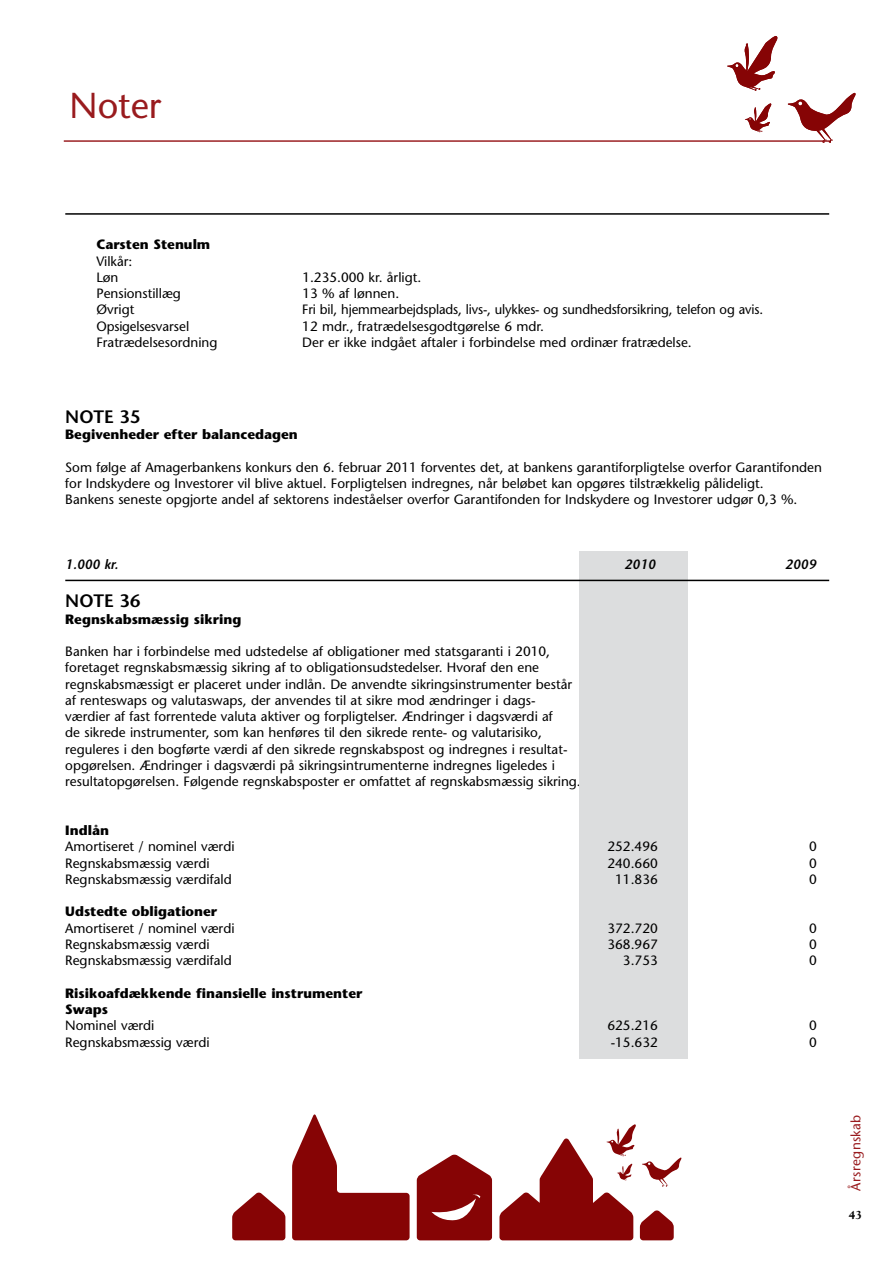
<style>
.page{position:relative;width:893px;height:1263px;background:#fff}
.page>*{position:absolute;margin:0;border:0;box-sizing:border-box;transform-origin:0 0}
.t1{font:36px "Stone Sans";color:#991b1e}
.t2{font:600 18px "Stone Sans";color:#000}
.t3{font:13.5px/16.2px "Stone Sans";color:#000}
.t4{font:700 13.5px/16.2px "Stone Sans";color:#000}
.t5{font:italic 600 13.5px "Stone Sans";color:#000}
.t6{font:13.5px "Stone Sans";letter-spacing:.03em;color:#991b1e}
.t7{font:800 12px "Goudy";color:#000}
</style>
<div class="page">
<svg style="left:727px;top:36px;width:51px;height:55px"></svg>
<svg style="left:788px;top:93px;width:68px;height:50px"></svg>
<svg style="left:745px;top:103px;width:27px;height:29px"></svg>
<hr style="left:64px;top:140px;width:765px;height:2px;background:#991b1e">
<hr style="left:65px;top:213px;width:764px;height:2px;background:#000">
<hr style="left:65px;top:580px;width:764px;height:1px;background:#000">
<div style="left:580px;top:551px;width:108px;height:508px;background:#dcddde"></div>
<svg style="left:232px;top:1192px;width:53px;height:48px"></svg>
<svg style="left:292px;top:1114px;width:118px;height:126px"></svg>
<svg style="left:417px;top:1154px;width:75px;height:86px"></svg>
<svg style="left:499px;top:1124px;width:183px;height:116px"></svg>
<h1 class="t1" style="left:70px;top:84px;width:93px">Noter</h1>
<p class="t4" style="left:96px;top:237px;width:115px">Carsten Stenulm</p>
<p class="t3" style="left:96px;top:253px;width:37px">Vilkår:<br>Løn</p>
<p class="t3" style="left:302px;top:269px;width:120px">1.235.000 kr. årligt.</p>
<p class="t3" style="left:96px;top:285px;width:86px">Pensionstillæg</p>
<p class="t3" style="left:302px;top:285px;width:98px">13 % af lønnen.</p>
<p class="t3" style="left:96px;top:302px;width:39px">Øvrigt</p>
<p class="t3" style="left:302px;top:302px;width:462px">Fri bil, hjemmearbejdsplads, livs-, ulykkes- og sundhedsforsikring, telefon og avis.</p>
<p class="t3" style="left:96px;top:318px;width:94px">Opsigelsesvarsel</p>
<p class="t3" style="left:302px;top:318px;width:243px">12 mdr., fratrædelsesgodtgørelse 6 mdr.</p>
<p class="t3" style="left:96px;top:334px;width:123px">Fratrædelsesordning</p>
<p class="t3" style="left:302px;top:334px;width:391px">Der er ikke indgået aftaler i forbindelse med ordinær fratrædelse.</p>
<h2 class="t2" style="left:65px;top:406px;width:77px">NOTE 35</h2>
<p class="t4" style="left:65px;top:426px;width:234px">Begivenheder efter balancedagen</p>
<p class="t3" style="left:65px;top:459px;width:758px">Som følge af Amagerbankens konkurs den 6. februar 2011 forventes det, at bankens garantiforpligtelse overfor Garantifonden for Indskydere og Investorer vil blive aktuel. Forpligtelsen indregnes, når beløbet kan opgøres tilstrækkelig pålideligt.<br>Bankens seneste opgjorte andel af sektorens indeståelser overfor Garantifonden for Indskydere og Investorer udgør 0,3 %.</p>
<p class="t5" style="left:65px;top:556px;width:55px">1.000 kr.</p>
<p class="t5" style="left:625px;top:556px;width:32px">2010</p>
<p class="t5" style="left:785px;top:556px;width:32px">2009</p>
<h2 class="t2" style="left:65px;top:590px;width:77px">NOTE 36</h2>
<p class="t4" style="left:65px;top:611px;width:178px">Regnskabsmæssig sikring</p>
<p class="t3" style="left:65px;top:643px;width:517px">Banken har i forbindelse med udstedelse af obligationer med statsgaranti i 2010, foretaget regnskabsmæssig sikring af to obligationsudstedelser. Hvoraf den ene regnskabsmæssigt er placeret under indlån. De anvendte sikringsinstrumenter består af renteswaps og valutaswaps, der anvendes til at sikre mod ændringer i dags&shy;værdier af fast forrentede valuta aktiver og forpligtelser. Ændringer i dagsværdi af<br>de sikrede instrumenter, som kan henføres til den sikrede rente- og valutarisiko, reguleres i den bogførte værdi af den sikrede regnskabspost og indregnes i resultat&shy;opgørelsen. Ændringer i dagsværdi på sikringsintrumenterne indregnes ligeledes i resultatopgørelsen. Følgende regnskabsposter er omfattet af regnskabsmæssig sikring.</p>
<p class="t4" style="left:65px;top:822px;width:45px">Indlån</p>
<p class="t3" style="left:65px;top:838px;width:171px">Amortiseret / nominel værdi</p>
<p class="t3" style="left:607px;top:838px;width:52px">252.496</p>
<p class="t3" style="left:809px;top:838px;width:9px">0</p>
<p class="t3" style="left:65px;top:855px;width:146px">Regnskabsmæssig værdi</p>
<p class="t3" style="left:607px;top:855px;width:52px">240.660</p>
<p class="t3" style="left:809px;top:855px;width:9px">0</p>
<p class="t3" style="left:65px;top:871px;width:168px">Regnskabsmæssig værdifald</p>
<p class="t3" style="left:615px;top:871px;width:44px">11.836</p>
<p class="t3" style="left:809px;top:871px;width:9px">0</p>
<p class="t4" style="left:65px;top:904px;width:153px">Udstedte obligationer</p>
<p class="t3" style="left:65px;top:920px;width:171px">Amortiseret / nominel værdi</p>
<p class="t3" style="left:607px;top:920px;width:52px">372.720</p>
<p class="t3" style="left:809px;top:920px;width:9px">0</p>
<p class="t3" style="left:65px;top:936px;width:146px">Regnskabsmæssig værdi</p>
<p class="t3" style="left:607px;top:936px;width:52px">368.967</p>
<p class="t3" style="left:809px;top:936px;width:9px">0</p>
<p class="t3" style="left:65px;top:952px;width:168px">Regnskabsmæssig værdifald</p>
<p class="t3" style="left:623px;top:952px;width:36px">3.753</p>
<p class="t3" style="left:809px;top:952px;width:9px">0</p>
<p class="t4" style="left:65px;top:985px;width:299px">Risikoafdækkende finansielle instrumenter<br>Swaps</p>
<p class="t3" style="left:65px;top:1017px;width:91px">Nominel værdi</p>
<p class="t3" style="left:607px;top:1017px;width:52px">625.216</p>
<p class="t3" style="left:809px;top:1017px;width:9px">0</p>
<p class="t3" style="left:65px;top:1034px;width:146px">Regnskabsmæssig værdi</p>
<p class="t3" style="left:611px;top:1034px;width:49px">-15.632</p>
<p class="t3" style="left:809px;top:1034px;width:9px">0</p>
<p class="t6" style="left:848px;top:1191px;width:78px;rotate:-90deg">Årsregnskab</p>
<p class="t7" style="left:849px;top:1207px;width:15px">43</p>
</div>
